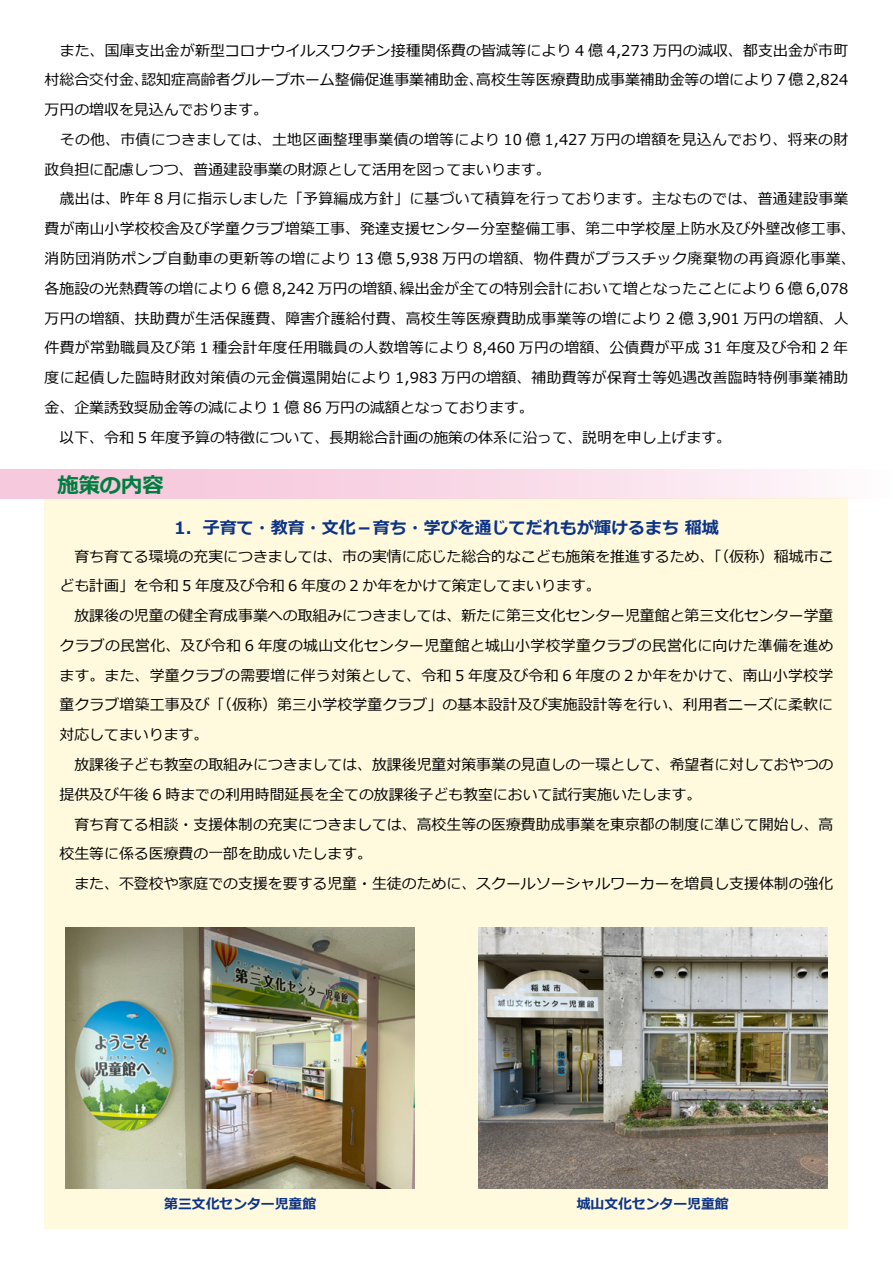
<style>
.page{position:relative;width:893px;height:1263px;background:#fff}
.page>*{position:absolute;margin:0;border:0;box-sizing:border-box;transform-origin:0 0}
.t1{font:700 21.3px "Meiryo";color:#007e41}
.t2{font:700 16.95px "Meiryo";color:#0c3388}
.t3{font:14.85px/29.7px "Meiryo";color:#000}
.t4{font:700 13.8px "Meiryo";color:#0c3388}
</style>
<div class="page">
<div style="left:45px;top:499px;width:803px;height:730px;background:#fffade"></div>
<div style="left:0;top:469px;width:893px;height:30px;background:linear-gradient(to right,#f5c0d7,#fdf5f9)"></div>
<img style="left:66px;top:927px;width:349px;height:261px">
<img style="left:478px;top:927px;width:349px;height:261px">
<p class="t3" style="left:45px;top:36px;width:813px">　また、国庫支出金が新型コロナウイルスワクチン接種関係費の皆減等により 4 億 4,273 万円の減収、都支出金が市町村総合交付金、認知症高齢者グループホーム整備促進事業補助金、高校生等医療費助成事業補助金等の増により 7 億 2,824万円の増収を見込んでおります。<br>　その他、市債につきましては、土地区画整理事業債の増等により 10 億 1,427 万円の増額を見込んでおり、将来の財政負担に配慮しつつ、普通建設事業の財源として活用を図ってまいります。<br>　歳出は、昨年 8 月に指示しました「予算編成方針」に基づいて積算を行っております。主なものでは、普通建設事業費が南山小学校校舎及び学童クラブ増築工事、発達支援センター分室整備工事、第二中学校屋上防水及び外壁改修工事、消防団消防ポンプ自動車の更新等の増により 13 億 5,938 万円の増額、物件費がプラスチック廃棄物の再資源化事業、各施設の光熱費等の増により 6 億 8,242 万円の増額、繰出金が全ての特別会計において増となったことにより 6 億 6,078万円の増額、扶助費が生活保護費、障害介護給付費、高校生等医療費助成事業等の増により 2 億 3,901 万円の増額、人件費が常勤職員及び第 1 種会計年度任用職員の人数増等により 8,460 万円の増額、公債費が平成 31 年度及び令和 2 年度に起債した臨時財政対策債の元金償還開始により 1,983 万円の増額、補助費等が保育士等処遇改善臨時特例事業補助金、企業誘致奨励金等の減により 1 億 86 万円の減額となっております。<br>　以下、令和 5 年度予算の特徴について、長期総合計画の施策の体系に沿って、説明を申し上げます。</p>
<h1 class="t1" style="left:57px;top:470px;width:108px">施策の内容</h1>
<p class="t2" style="left:174px;top:516px;width:546px">1．子育て・教育・文化－育ち・学びを通じてだれもが輝けるまち 稲城</p>
<p class="t3" style="left:60px;top:542px;width:775px">　育ち育てる環境の充実につきましては、市の実情に応じた総合的なこども施策を推進するため、「（仮称）稲城市こども計画」を令和 5 年度及び令和 6 年度の 2 か年をかけて策定してまいります。<br>　放課後の児童の健全育成事業への取組みにつきましては、新たに第三文化センター児童館と第三文化センター学童クラブの民営化、及び令和 6 年度の城山文化センター児童館と城山小学校学童クラブの民営化に向けた準備を進めます。また、学童クラブの需要増に伴う対策として、令和 5 年度及び令和 6 年度の 2 か年をかけて、南山小学校学童クラブ増築工事及び「（仮称）第三小学校学童クラブ」の基本設計及び実施設計等を行い、利用者ニーズに柔軟に対応してまいります。<br>　放課後子ども教室の取組みにつきましては、放課後児童対策事業の見直しの一環として、希望者に対しておやつの提供及び午後 6 時までの利用時間延長を全ての放課後子ども教室において試行実施いたします。<br>　育ち育てる相談・支援体制の充実につきましては、高校生等の医療費助成事業を東京都の制度に準じて開始し、高校生等に係る医療費の一部を助成いたします。<br>　また、不登校や家庭での支援を要する児童・生徒のために、スクールソーシャルワーカーを増員し支援体制の強化</p>
<p class="t4" style="left:164px;top:1194px;width:154px">第三文化センター児童館</p>
<p class="t4" style="left:577px;top:1194px;width:154px">城山文化センター児童館</p>
</div>
